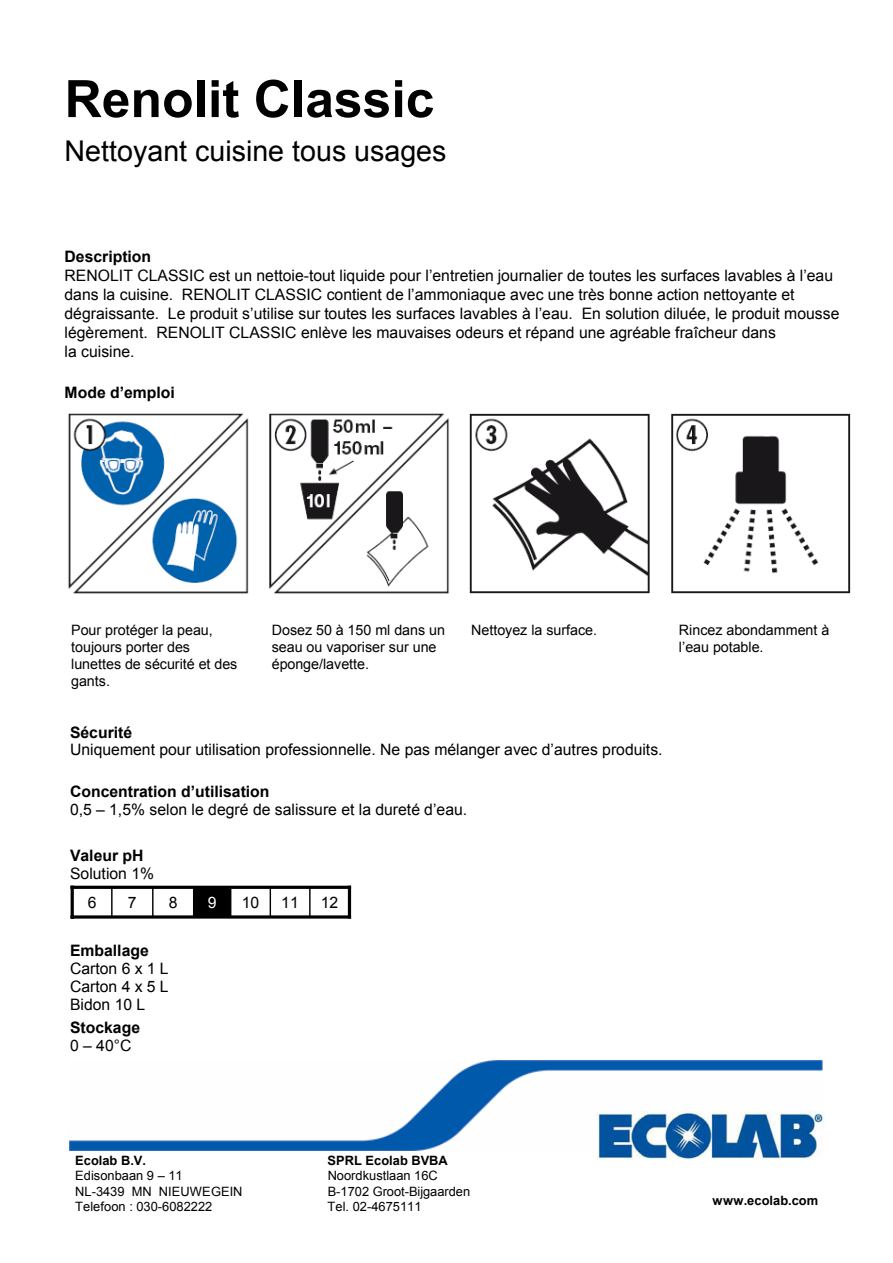
<style>
.page{position:relative;width:893px;height:1263px;background:#fff}
.page>*{position:absolute;margin:0;border:0;box-sizing:border-box;transform-origin:0 0}
.t1{font:700 51.6px "Arial";color:#000}
.t2{font:28.65px "Arial";color:#000}
.t3{font:15.75px/18.9px "Arial";color:#000;text-align:justify}
.t4{font:700 15.75px "Arial";color:#000}
.t5{font:15.75px "Arial";color:#fff}
.t6{font:14.25px/17.2px "Arial";color:#000}
.t7{font:12.9px "Arial";color:#000}
.t8{font:700 12.9px "Arial";color:#000}
</style>
<div class="page">
<img style="left:70px;top:1060px;width:752px;height:90px">
<img style="left:596px;top:1111px;width:228px;height:49px">
<div style="left:194px;top:887px;width:37px;height:30px;background:#000"></div>
<hr style="left:72px;top:886px;width:277px;height:3px;background:#000">
<svg style="left:72px;top:915px;width:277px;height:4px"></svg>
<hr style="left:71px;top:887px;width:3px;height:30px;background:#000">
<hr style="left:111px;top:887px;width:1px;height:30px;background:#000">
<hr style="left:152px;top:887px;width:1px;height:30px;background:#000">
<hr style="left:193px;top:887px;width:1px;height:30px;background:#000">
<hr style="left:230px;top:887px;width:1px;height:30px;background:#000">
<hr style="left:269px;top:887px;width:2px;height:30px;background:#000">
<hr style="left:309px;top:887px;width:1px;height:30px;background:#000">
<hr style="left:348px;top:887px;width:3px;height:30px;background:#000">
<img style="left:68px;top:413px;width:782px;height:181px">
<h1 class="t1" style="left:65px;top:65px;width:371px">Renolit Classic</h1>
<h2 class="t2" style="left:65px;top:132px;width:383px">Nettoyant cuisine tous usages</h2>
<p class="t4" style="left:65px;top:246px;width:88px">Description</p>
<p class="t3" style="left:65px;top:266px;width:776px;text-align:left">RENOLIT CLASSIC est un nettoie-tout liquide pour l’entretien journalier de toutes les surfaces lavables à l’eau dans la cuisine. RENOLIT CLASSIC contient de l’ammoniaque avec une très bonne action nettoyante et dégraissante. Le produit s’utilise sur toutes les surfaces lavables à l’eau. En solution diluée, le produit mousse légèrement. RENOLIT CLASSIC enlève les mauvaises odeurs et répand une agréable fraîcheur dans<br>la cuisine.</p>
<p class="t4" style="left:65px;top:382px;width:112px">Mode d’emploi</p>
<p class="t6" style="left:71px;top:621px;width:168px">Pour protéger la peau, toujours porter des lunettes de sécurité et des gants.</p>
<p class="t6" style="left:272px;top:621px;width:175px">Dosez 50 à 150 ml dans un seau ou vaporiser sur une éponge/lavette.</p>
<p class="t6" style="left:471px;top:621px;width:127px">Nettoyez la surface.</p>
<p class="t6" style="left:679px;top:621px;width:152px">Rincez abondamment à l’eau potable.</p>
<p class="t4" style="left:70px;top:722px;width:64px">Sécurité</p>
<p class="t3" style="left:70px;top:740px;width:594px">Uniquement pour utilisation professionnelle. Ne pas mélanger avec d’autres produits.</p>
<p class="t4" style="left:70px;top:781px;width:201px">Concentration d’utilisation</p>
<p class="t3" style="left:70px;top:800px;width:399px">0,5 – 1,5% selon le degré de salissure et la dureté d’eau.</p>
<p class="t4" style="left:70px;top:845px;width:75px">Valeur pH</p>
<p class="t3" style="left:70px;top:864px;width:86px">Solution 1%</p>
<p class="t3" style="left:88px;top:893px;width:10px">6</p>
<p class="t3" style="left:128px;top:893px;width:10px">7</p>
<p class="t3" style="left:169px;top:893px;width:10px">8</p>
<p class="t5" style="left:208px;top:892px;width:10px">9</p>
<p class="t3" style="left:242px;top:893px;width:19px">10</p>
<p class="t3" style="left:281px;top:893px;width:19px">11</p>
<p class="t3" style="left:321px;top:893px;width:19px">12</p>
<p class="t4" style="left:70px;top:940px;width:80px">Emballage</p>
<p class="t3" style="left:70px;top:960px;width:100px;line-height:18px">Carton 6 x 1 L Carton 4 x 5 L Bidon 10 L</p>
<p class="t4" style="left:70px;top:1017px;width:72px">Stockage</p>
<p class="t3" style="left:70px;top:1036px;width:63px">0 – 40°C</p>
<p class="t8" style="left:75px;top:1152px;width:72px">Ecolab B.V.</p>
<p class="t8" style="left:327px;top:1152px;width:122px">SPRL Ecolab BVBA</p>
<p class="t7" style="left:75px;top:1167px;width:109px">Edisonbaan 9 – 11</p>
<p class="t7" style="left:327px;top:1167px;width:112px">Noordkustlaan 16C</p>
<p class="t7" style="left:75px;top:1183px;width:169px">NL-3439 MN NIEUWEGEIN</p>
<p class="t7" style="left:328px;top:1183px;width:144px">B-1702 Groot-Bijgaarden</p>
<p class="t7" style="left:75px;top:1198px;width:139px">Telefoon : 030-6082222</p>
<p class="t7" style="left:327px;top:1198px;width:95px">Tel. 02-4675111</p>
<p class="t8" style="left:712px;top:1192px;width:107px">www.ecolab.com</p>
</div>
